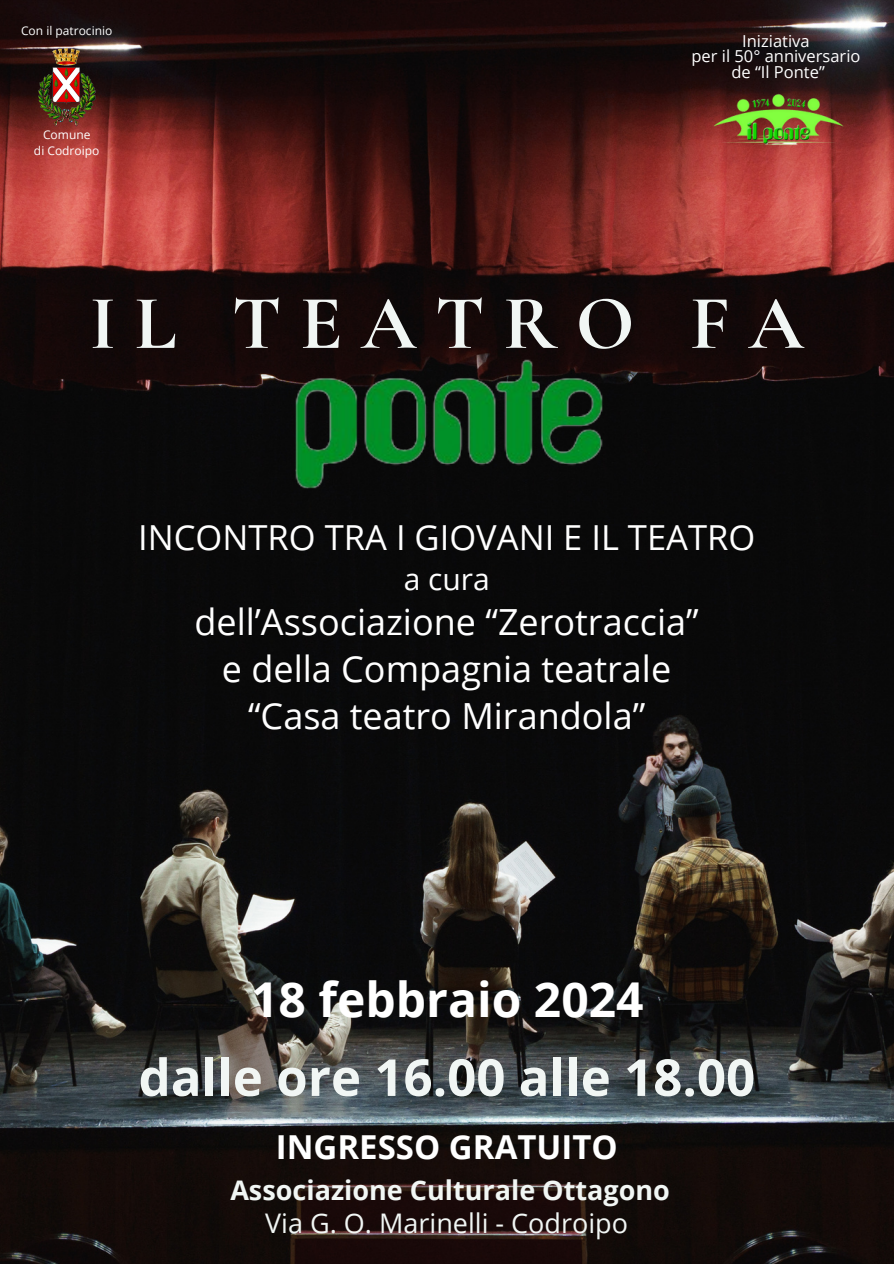
<style>
.page{position:relative;width:894px;height:1264px;background:#fff}
.page>*{position:absolute;margin:0;border:0;box-sizing:border-box;transform-origin:0 0}
.t1{font:700 77.1px "Cormorant Garamond";letter-spacing:.24em;color:#f1f6f4}
.t2{font:700 51px "Open Sans";color:#f1f6f4}
.t3{font:700 48px "Open Sans";color:#fff}
.t4{font:36px/47.2px "Open Sans";color:#fff;text-align:center}
.t5{font:34.5px "Open Sans";color:#fff}
.t6{font:700 33px "Open Sans";color:#fff}
.t7{font:30px "Open Sans";color:#fff}
.t8{font:700 27px/32.7px "Open Sans";color:#f1f6f4;text-align:center}
.t9{font:16.5px/15.8px "Open Sans";color:#fff;text-align:center}
.t10{font:12px "Open Sans";color:#fff}
.s1{font-weight:400}
</style>
<div class="page">
<img style="left:0;top:0;width:893px;height:1263px">
<img style="left:269px;top:331px;width:355px;height:162px">
<img style="left:700px;top:82px;width:154px;height:77px">
<img style="left:38px;top:49px;width:58px;height:79px">
<p class="t10" style="left:21px;top:22px;width:93px">Con il patrocinio</p>
<h1 class="t10" style="left:43px;top:126px;width:49px">Comune</h1>
<p class="t10" style="left:34px;top:142px;width:67px">di Codroipo</p>
<h2 class="t9" style="left:691px;top:32px;width:170px">Iniziativa<br>per il 50° anniversario de “Il Ponte”</h2>
<p class="t1" style="left:90px;top:276px;width:715px">IL TEATRO FA</p>
<p class="t5" style="left:138px;top:513px;width:618px">INCONTRO TRA I GIOVANI E IL TEATRO</p>
<p class="t7" style="left:403px;top:557px;width:88px">a cura</p>
<p class="t4" style="left:194px;top:597px;width:505px">dell’Associazione “Zerotraccia” e della Compagnia teatrale “Casa teatro Mirandola”</p>
<h3 class="t3" style="left:251px;top:965px;width:394px">18 febbraio 2024</h3>
<h6 class="t2" style="left:138px;top:1041px;width:618px">dalle ore 16.00 alle 18.00</h6>
<h2 class="t6" style="left:276px;top:1123px;width:343px">INGRESSO GRATUITO</h2>
<p class="t8" style="left:230px;top:1172px;width:441px">Associazione Culturale Ottagono<br><span class="s1">Via G. O. Marinelli - Codroipo</span></p>
</div>
